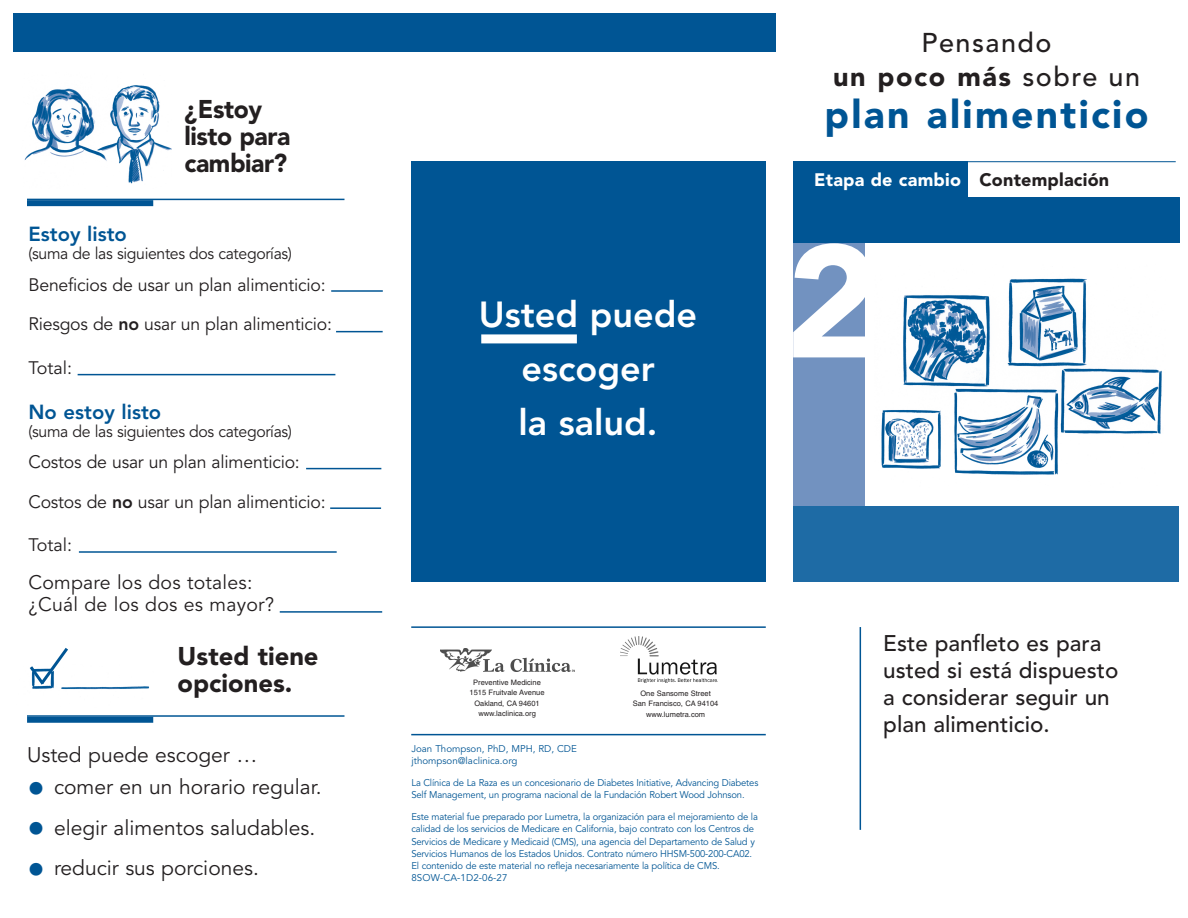
<style>
.page{position:relative;width:1188px;height:918px;background:#fff}
.page>*{position:absolute;margin:0;border:0;box-sizing:border-box;transform-origin:0 0}
.t1{font:900 158.55px "Avenir";color:#fff}
.t2{font:900 39px "Avenir";letter-spacing:.06em;color:#005594}
.t3{font:800 36px/54px "Avenir";color:#fff;text-align:center}
.t4{font:500 27px/33.6px "Avenir";letter-spacing:.055em;color:#231f20;text-align:center}
.t5{font:900 25.5px/27px "Avenir";letter-spacing:-.02em;color:#231f20}
.t6{font:900 25.5px/27px "Avenir";color:#231f20}
.t7{font:500 22.5px/27px "Avenir";color:#231f20}
.t8{font:21px "Avenir";color:#231f20}
.t9{font:800 20.25px "Avenir";color:#005594}
.t10{font:19.5px/22.5px "Avenir";letter-spacing:.01em;color:#231f20}
.t11{font:18px "Avenir";letter-spacing:-.01em;color:#231f20}
.t12{font:900 18px "Avenir";letter-spacing:.01em;color:#fff}
.t13{font:16.5px "Avenir";letter-spacing:-.02em;color:#231f20;scale:.96 1}
.t14{font:9.75px/12.1px "Avenir";letter-spacing:-.015em;color:#005594}
.t15{font:7.5px/10.5px "Helvetica";color:#231f20;text-align:center}
.s1{font-weight:800}
.s2{font-size:36px;color:#005594}
.s3{font-weight:900}
.s4{color:#231f20}
</style>
<div class="page">
<img style="left:881px;top:278px;width:281px;height:197px">
<div style="left:411px;top:161px;width:354px;height:420px;background:#005594"></div>
<div style="left:14px;top:14px;width:762px;height:38px;background:#005594"></div>
<div style="left:794px;top:240px;width:71px;height:273px;background:#7292c0"></div>
<hr style="left:860px;top:627px;width:1px;height:203px;background:#005594">
<div style="left:27px;top:200px;width:126px;height:6px;background:#005594"></div>
<hr style="left:27px;top:199px;width:317px;height:1px;background:#005594">
<hr style="left:411px;top:734px;width:355px;height:1px;background:#005594">
<hr style="left:411px;top:626px;width:355px;height:2px;background:#005594">
<div style="left:481px;top:334px;width:96px;height:9px;background:#fff"></div>
<div style="left:793px;top:506px;width:386px;height:75px;background:#1e6ba5"></div>
<div style="left:794px;top:198px;width:386px;height:45px;background:#005594"></div>
<hr style="left:794px;top:197px;width:386px;height:2px;background:#005594">
<div style="left:794px;top:161px;width:174px;height:37px;background:#005594"></div>
<hr style="left:950px;top:161px;width:226px;height:1px;background:#005594">
<img style="left:441px;top:649px;width:133px;height:22px">
<img style="left:621px;top:636px;width:96px;height:46px">
<img style="left:24px;top:85px;width:147px;height:99px">
<hr style="left:79px;top:551px;width:258px;height:2px;background:#005594">
<hr style="left:330px;top:507px;width:51px;height:2px;background:#005594">
<hr style="left:306px;top:468px;width:75px;height:1px;background:#005594">
<hr style="left:78px;top:374px;width:257px;height:1px;background:#005594">
<hr style="left:336px;top:331px;width:47px;height:1px;background:#005594">
<hr style="left:331px;top:290px;width:52px;height:2px;background:#005594">
<div style="left:27px;top:717px;width:126px;height:6px;background:#005594"></div>
<hr style="left:27px;top:715px;width:317px;height:2px;background:#005594">
<img style="left:32px;top:686px;width:117px;height:4px">
<svg style="left:29px;top:648px;width:42px;height:40px"></svg>
<hr style="left:280px;top:611px;width:102px;height:2px;background:#005594">
<h3 class="t5" style="left:185px;top:98px;width:107px">¿Estoy listo para cambiar?</h3>
<h3 class="t9" style="left:28px;top:226px;width:100px">Estoy listo</h3>
<h3 class="t13" style="left:28px;top:247px;width:276px">(suma de las siguientes dos categorías)</h3>
<h3 class="t11" style="left:28px;top:277px;width:299px">Beneficios de usar un plan alimenticio:</h3>
<h3 class="t11" style="left:28px;top:317px;width:305px">Riesgos de <span class="s1">no</span> usar un plan alimenticio:</h3>
<h3 class="t11" style="left:28px;top:360px;width:45px">Total:</h3>
<h3 class="t9" style="left:28px;top:404px;width:134px">No estoy listo</h3>
<h3 class="t13" style="left:28px;top:424px;width:276px">(suma de las siguientes dos categorías)</h3>
<h3 class="t11" style="left:28px;top:454px;width:273px">Costos de usar un plan alimenticio:</h3>
<h3 class="t11" style="left:28px;top:494px;width:299px">Costos de <span class="s1">no</span> usar un plan alimenticio:</h3>
<h3 class="t11" style="left:28px;top:538px;width:45px">Total:</h3>
<h3 class="t10" style="left:28px;top:572px;width:247px">Compare los dos totales: ¿Cuál de los dos es mayor?</h3>
<h3 class="t6" style="left:178px;top:645px;width:142px">Usted tiene opciones.</h3>
<h3 class="t8" style="left:27px;top:746px;width:232px">Usted puede escoger …</h3>
<h3 class="t8" style="left:27px;top:778px;width:296px"><span class="s2">•</span> comer en un horario regular.</h3>
<h3 class="t8" style="left:27px;top:819px;width:290px"><span class="s2">•</span> elegir alimentos saludables.</h3>
<h3 class="t8" style="left:27px;top:859px;width:233px"><span class="s2">•</span> reducir sus porciones.</h3>
<h3 class="t3" style="left:479px;top:290px;width:220px">Usted puede escoger<br>la salud.</h3>
<h3 class="t4" style="left:833px;top:28px;width:309px">Pensando<br><span class="s3">un poco más</span> sobre un</h3>
<h2 class="t2" style="left:825px;top:99px;width:325px">plan alimenticio</h2>
<h3 class="t12" style="left:814px;top:172px;width:296px">Etapa de cambio <span class="s4">Contemplación</span></h3>
<h1 class="t1" style="left:785px;top:238px;width:95px">2</h1>
<p class="t15" style="left:470px;top:678px;width:76px">Preventive Medicine<br>1515 Fruitvale Avenue<br>Oakland, CA 94601 www.laclinica.org</p>
<p class="t15" style="left:633px;top:688px;width:87px">One Sansome Street<br>San Francisco, CA 94104 www.lumetra.com</p>
<p class="t14" style="left:411px;top:743px;width:167px">Joan Thompson, PhD, MPH, RD, CDE jthompson@laclinica.org</p>
<p class="t14" style="left:411px;top:777px;width:349px">La Clínica de La Raza es un concesionario de Diabetes Initiative, Advancing Diabetes<br>Self Management, un programa nacional de la Fundación Robert Wood Johnson.</p>
<p class="t14" style="left:411px;top:811px;width:348px">Este material fue preparado por Lumetra, la organización para el mejoramiento de la calidad de los servicios de Medicare en California, bajo contrato con los Centros de Servicios de Medicare y Medicaid (CMS), una agencia del Departamento de Salud y Servicios Humanos de los Estados Unidos. Contrato número HHSM-500-200-CA02.<br>El contenido de este material no refleja necesariamente la política de CMS.<br>8SOW-CA-1D2-06-27</p>
<h3 class="t7" style="left:883px;top:631px;width:237px">Este panfleto es para usted si está dispuesto a considerar seguir un plan alimenticio.</h3>
</div>
